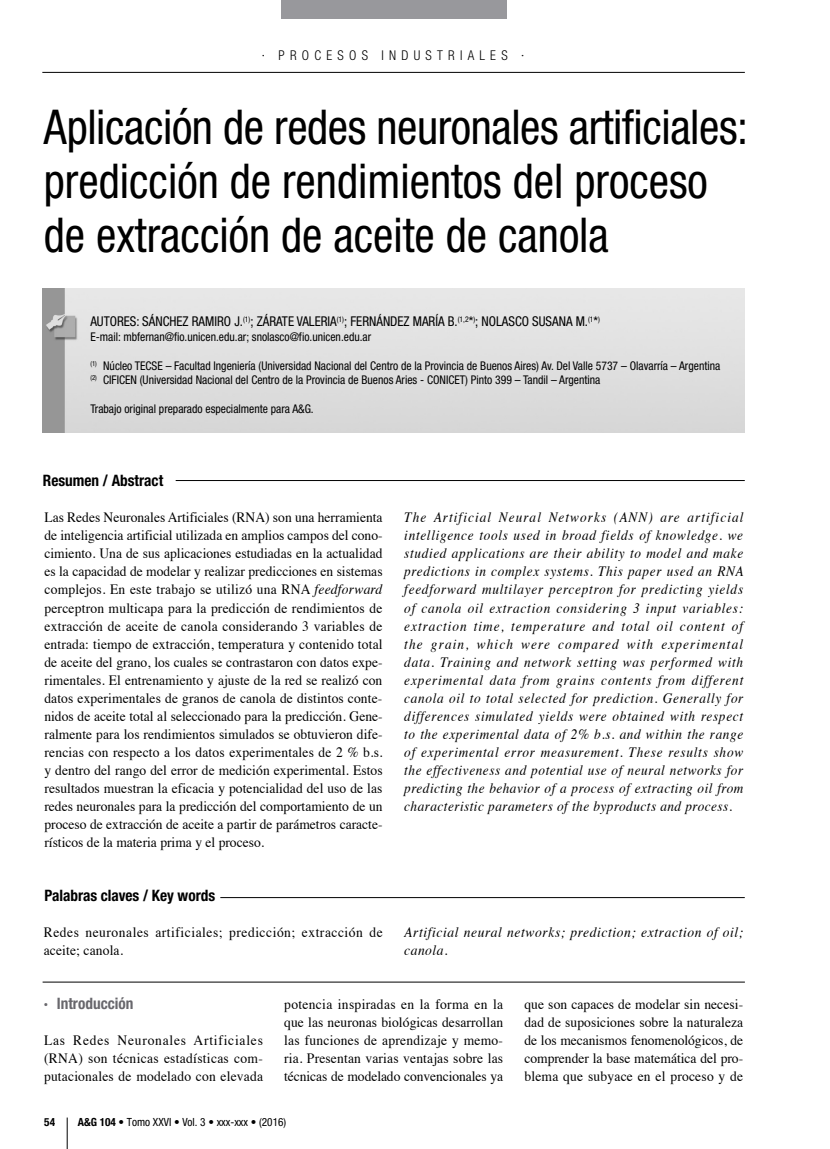
<style>
.page{position:relative;width:830px;height:1149px;background:#fff}
.page>*{position:absolute;margin:0;border:0;box-sizing:border-box;transform-origin:0 0}
.t1{font:condensed 48px/54px "Helvetica Neue";color:#000;scale:.95 1}
.t2{font:700 condensed 15.75px "Helvetica Neue";color:#000}
.t3{font:700 condensed 15.75px "Helvetica Neue";color:#68676c}
.t4{font:14.25px/18px "Times";letter-spacing:.01em;color:#000;text-align:justify;scale:.95 1}
.t5{font:italic 14.25px/18px "Times";letter-spacing:.035em;color:#000;text-align:justify;scale:.93 1}
.t6{font:14.25px/18px "Times";letter-spacing:.04em;color:#000;scale:.95 1}
.t7{font:italic 14.25px/18px "Times";letter-spacing:.035em;color:#000;scale:.95 1}
.t8{font:condensed 13.5px "Helvetica Neue";color:#000}
.t9{font:300 condensed 13.5px "Helvetica Neue";letter-spacing:.4em;color:#000}
.t10{font:condensed 12px/14.4px "Helvetica Neue";color:#000}
.t11{font:condensed 11.25px "Helvetica Neue";color:#000}
.t12{font:700 condensed 11.25px "Helvetica Neue";color:#000}
.s1{font-style:italic}
.s2{font-weight:700}
</style>
<div class="page">
<hr style="left:67px;top:1117px;width:1px;height:31px;background:#000">
<hr style="left:42px;top:72px;width:702px;height:1px;background:#000">
<div style="left:281px;top:0;width:225px;height:18px;background:#98989c"></div>
<hr style="left:43px;top:981px;width:701px;height:1px;background:#000">
<hr style="left:220px;top:897px;width:524px;height:1px;background:#000">
<hr style="left:176px;top:480px;width:568px;height:1px;background:#000">
<img style="left:43px;top:288px;width:701px;height:144px">
<p class="t9" style="left:262px;top:48px;width:264px">· PROCESOS INDUSTRI ALES ·</p>
<h1 class="t1" style="left:44px;top:100px;width:742px">Aplicación de redes neuronales artificiales: predicción de rendimientos del proceso de extracción de aceite de canola</h1>
<p class="t8" style="left:90px;top:314px;width:511px">AutorES: Sánchez Ramiro J.<sup>(1)</sup>; Zárate Valeria<sup>(1)</sup>; Fernández María B.<sup>(1,2</sup>*<sup>)</sup>; N olasco Susana M .<sup>(1</sup>*<sup>)</sup></p>
<p class="t10" style="left:90px;top:329px;width:282px">E-mail: mbfernan@fio.unicen.edu.ar; snolasco@fio.unicen.edu.ar</p>
<p class="t10" style="left:90px;top:358px;width:631px"><sup>(1)</sup> Núcleo TECSE – Facultad Ingeniería (Universidad Nacional del Centro de la Provincia de Buenos Aires) Av. Del Valle 5737 – Olavarría – Argentina <sup>(2)</sup> CIFICEN (Universidad Nacional del Centro de la Provincia de Buenos Aries - CON ICET) Pinto 399 – Tandil – Argentina</p>
<p class="t10" style="left:90px;top:401px;width:225px">Trabajo original preparado especialmente para A&amp;G.</p>
<p class="t2" style="left:43px;top:470px;width:122px">Resumen / Abstract</p>
<p class="t4" style="left:44px;top:507px;width:357px">Las Redes Neuronales Artificiales (RNA) son una herramienta de inteligencia artificial utilizada en amplios campos del cono&shy;cimiento. Una de sus aplicaciones estudiadas en la actualidad es la capacidad de modelar y realizar predicciones en sistemas complejos. En este trabajo se utilizó una RNA <span class="s1">feedforward </span>perceptron multicapa para la predicción de rendimientos de extracción de aceite de canola considerando 3 variables de entrada: tiempo de extracción, temperatura y contenido total de aceite del grano, los cuales se contrastaron con datos expe&shy;rimentales. El entrenamiento y ajuste de la red se realizó con datos experimentales de granos de canola de distintos conte&shy;nidos de aceite total al seleccionado para la predicción. Gene&shy;ralmente para los rendimientos simulados se obtuvieron dife&shy;rencias con respecto a los datos experimentales de 2 % b.s. y dentro del rango del error de medición experimental. Estos resultados muestran la eficacia y potencialidad del uso de las redes neuronales para la predicción del comportamiento de un proceso de extracción de aceite a partir de parámetros caracte&shy;rísticos de la materia prima y el proceso.</p>
<p class="t2" style="left:44px;top:885px;width:172px">Palabras claves / Key words</p>
<p class="t5" style="left:404px;top:507px;width:366px">The Artificial Neural Networks (ANN) are artificial intelligence tools used in broad fields of knowledge. we studied applications are their ability to model and make predictions in complex systems. This paper used an RNA feedforward multilayer perceptron for predicting yields of canola oil extraction considering 3 input variables: extraction time, temperature and total oil content of the grain, which were compared with experimental data. Training and network setting was performed with experimental data from grains contents from different canola oil to total selected for prediction. Generally for differences simulated yields were obtained with respect to the experimental data of 2% b.s. and within the range of experimental error measurement. These results show the effectiveness and potential use of neural networks for predicting the behavior of a process of extracting oil from characteristic parameters of the byproducts and process.</p>
<p class="t6" style="left:44px;top:921px;width:358px">Redes neuronales artificiales; predicción; extracción de aceite; canola.</p>
<p class="t7" style="left:404px;top:921px;width:358px">Artificial neural networks; prediction; extraction of oil; canola.</p>
<p class="t3" style="left:44px;top:993px;width:91px">· Introducción</p>
<p class="t4" style="left:44px;top:1029px;width:232px">Las Redes Neuronales Artificiales (RNA) son técnicas estadísticas com&shy;putacionales de modelado con elevada</p>
<p class="t4" style="left:284px;top:993px;width:232px">potencia inspiradas en la forma en la que las neuronas biológicas desarrollan las funciones de aprendizaje y memo&shy;ria. Presentan varias ventajas sobre las técnicas de modelado convencionales ya</p>
<p class="t4" style="left:524px;top:993px;width:232px">que son capaces de modelar sin necesi&shy;dad de suposiciones sobre la naturaleza de los mecanismos fenomenológicos, de comprender la base matemática del pro&shy;blema que subyace en el proceso y de</p>
<p class="t12" style="left:44px;top:1114px;width:12px">54</p>
<p class="t11" style="left:78px;top:1114px;width:210px"><span class="s2">A&amp;G 104</span> • Tomo XXVI • Vol. 3 • xxx-xxx • (2016)</p>
</div>
